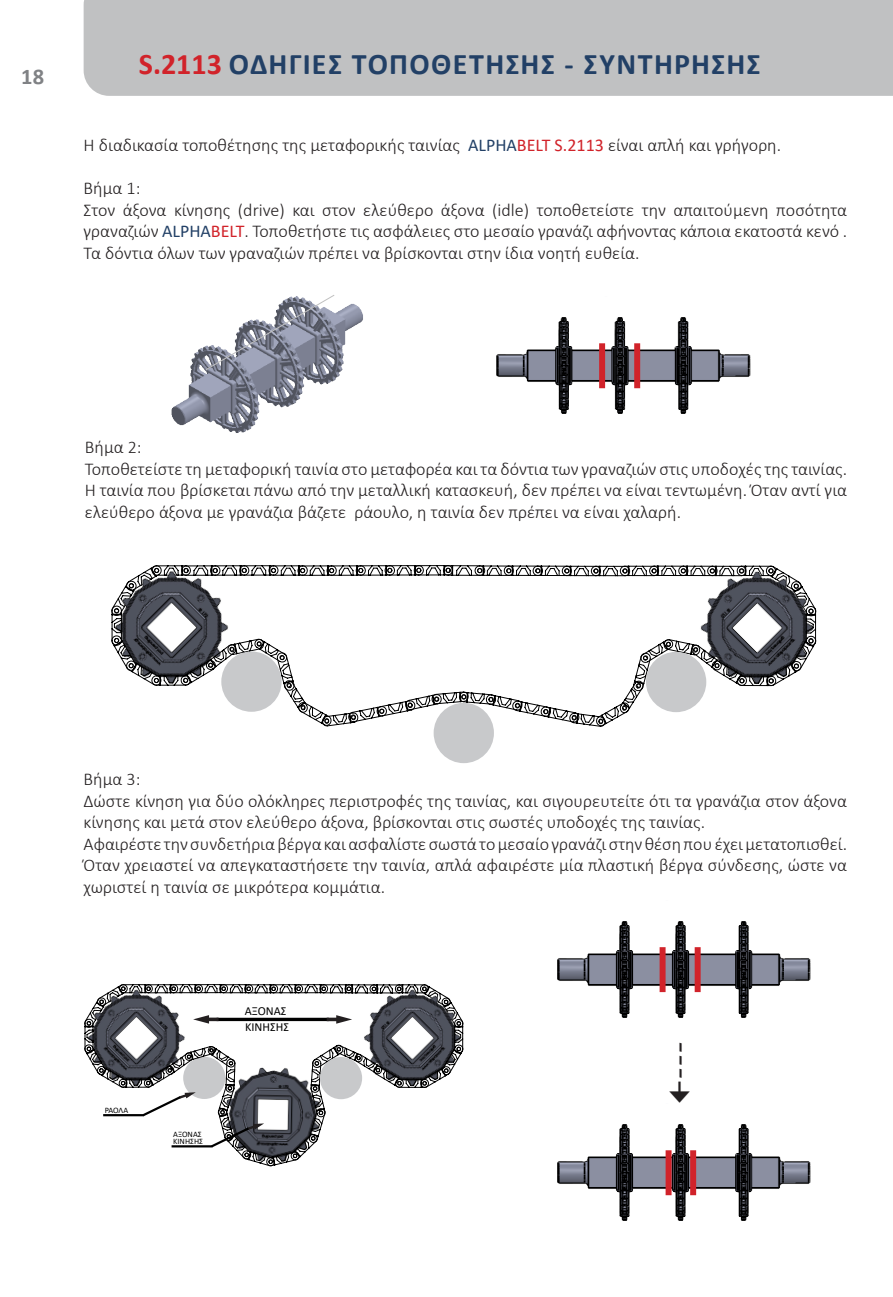
<style>
.page{position:relative;width:893px;height:1297px;background:#fff}
.page>*{position:absolute;margin:0;border:0;box-sizing:border-box;transform-origin:0 0}
.t1{font:37.5px "Minion Pro";color:#231f20}
.t2{font:700 30px "Calibri";letter-spacing:.04em;color:#224066}
.t3{font:700 22.5px "Calibri";color:#808285}
.t4{font:300 18px/21.6px "Calibri";color:#231f20}
.t5{font:12.3px/15.6px "Calibri";color:#000}
.t6{font:8.25px/6.4px "Calibri";color:#000}
.s1{color:#d1232a}
.s2{font-weight:400;color:#224066}
.s3{font-weight:400;color:#d1232a}
</style>
<div class="page">
<div style="left:84px;top:0;width:809px;height:96px;background:#c0c1c2"></div>
<img style="left:496px;top:317px;width:255px;height:97px">
<img style="left:557px;top:1124px;width:254px;height:97px">
<img style="left:171px;top:303px;width:192px;height:130px">
<svg style="left:205px;top:295px;width:130px;height:75px"></svg>
<svg style="left:599px;top:343px;width:6px;height:45px"></svg>
<svg style="left:666px;top:1150px;width:6px;height:45px"></svg>
<svg style="left:634px;top:343px;width:6px;height:45px"></svg>
<svg style="left:690px;top:1150px;width:6px;height:45px"></svg>
<svg style="left:84px;top:984px;width:379px;height:182px"></svg>
<svg style="left:111px;top:565px;width:705px;height:162px"></svg>
<div style="left:646px;top:652px;width:60px;height:60px;background:#c8c9cb;border-radius:50%"></div>
<div style="left:434px;top:703px;width:60px;height:60px;background:#c8c9cb;border-radius:50%"></div>
<img style="left:557px;top:921px;width:254px;height:97px">
<svg style="left:660px;top:947px;width:6px;height:45px"></svg>
<svg style="left:695px;top:947px;width:6px;height:45px"></svg>
<p class="t3" style="left:21px;top:61px;width:24px">18</p>
<p class="t2" style="left:139px;top:43px;width:623px"><span class="s1">S.2113</span> ΟΔΗΓΙΕΣ ΤΟΠΟΘΕΤΗΣΗΣ - ΣΥΝΤΗΡΗΣΗΣ</p>
<p class="t4" style="left:84px;top:134px;width:699px">Η διαδικασία τοποθέτησης της μεταφορικής ταινίας <span class="s2">ALPHA</span><span class="s3">ΒΕLT S.2113</span> είναι απλή και γρήγορη.</p>
<p class="t4" style="left:84px;top:177px;width:58px">Βήμα 1:</p>
<p class="t4" style="left:84px;top:199px;width:765px">Στον άξονα κίνησης (drive) και στον ελεύθερο άξονα (idle) τοποθετείστε την απαιτούμενη ποσότητα γραναζιών <span class="s2">ALPHA</span><span class="s3">ΒΕLT</span>. Tοποθετήστε τις ασφάλειες στο μεσαίο γρανάζι αφήνοντας κάποια εκατοστά κενό .</p>
<p class="t4" style="left:84px;top:242px;width:558px">Τα δόντια όλων των γραναζιών πρέπει να βρίσκονται στην ίδια νοητή ευθεία.</p>
<p class="t4" style="left:85px;top:436px;width:58px">Βήμα 2:</p>
<p class="t4" style="left:85px;top:458px;width:764px;text-align:justify">Τοποθετείστε τη μεταφορική ταινία στο μεταφορέα και τα δόντια των γραναζιών στις υποδοχές της ταινίας.<br>Η ταινία που βρίσκεται πάνω από την μεταλλική κατασκευή, δεν πρέπει να είναι τεντωμένη. Όταν αντί για ελεύθερο άξονα με γρανάζια βάζετε ράουλο, η ταινία δεν πρέπει να είναι χαλαρή.</p>
<p class="t4" style="left:84px;top:768px;width:58px">Βήμα 3:</p>
<p class="t4" style="left:84px;top:789px;width:765px">Δώστε κίνηση για δύο ολόκληρες περιστροφές της ταινίας, και σιγουρευτείτε ότι τα γρανάζια στον άξονα κίνησης και μετά στον ελεύθερο άξονα, βρίσκονται στις σωστές υποδοχές της ταινίας.</p>
<p class="t4" style="left:84px;top:833px;width:765px;text-align:justify">Αφαιρέστε την συνδετήρια βέργα και ασφαλίστε σωστά το μεσαίο γρανάζι στην θέση που έχει μετατοπισθεί.<br>Όταν χρειαστεί να απεγκαταστήσετε την ταινία, απλά αφαιρέστε μία πλαστική βέργα σύνδεσης, ώστε να χωριστεί η ταινία σε μικρότερα κομμάτια.</p>
<p class="t6" style="left:105px;top:1106px;width:25px">ΡΑΟΛΑ</p>
<p class="t6" style="left:173px;top:1131px;width:31px">ΑΞΟΝΑΣ<br>ΚΙΝΗΣΗΣ</p>
<p class="t5" style="left:245px;top:1003px;width:46px">ΑΞΟΝΑΣ<br>ΚΙΝΗΣΗΣ</p>
<p class="t1" style="left:652px;top:1104px;width:65px;rotate:-90deg">←---</p>
</div>
